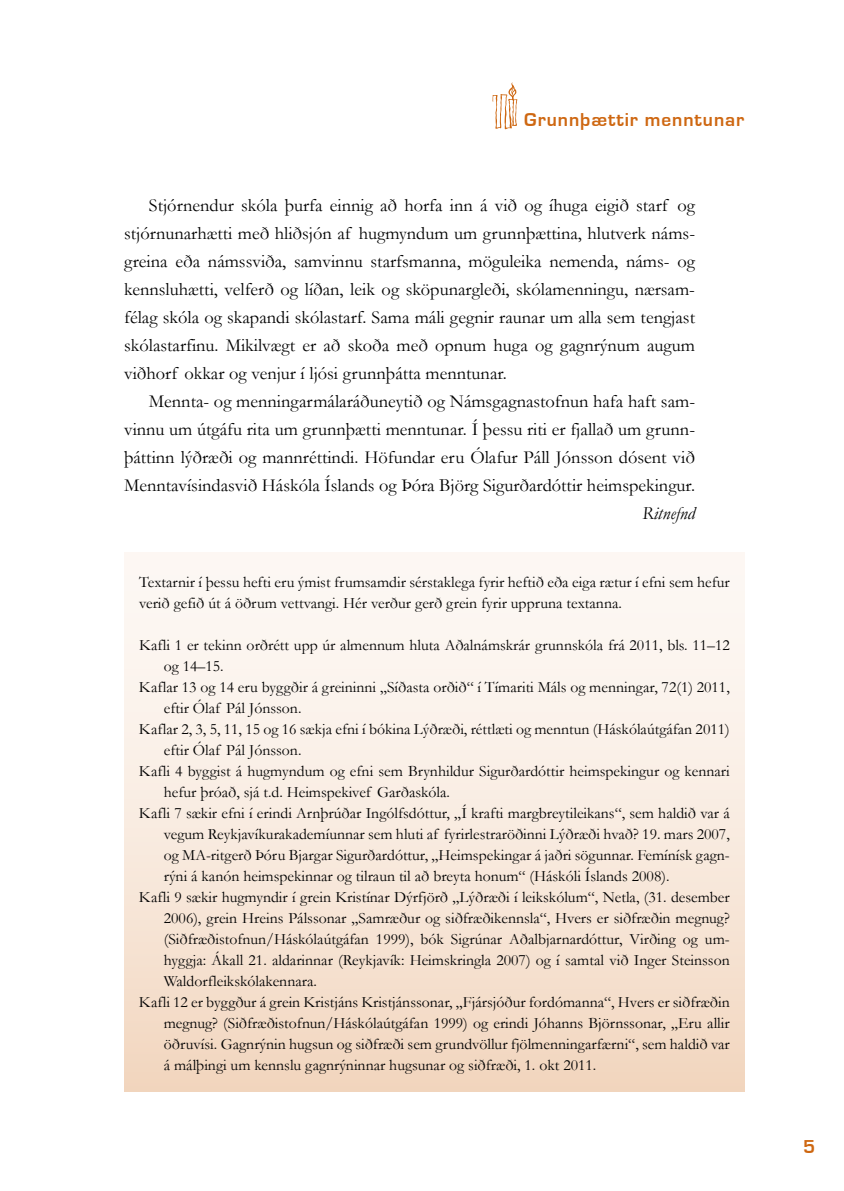
<style>
.page{position:relative;width:844px;height:1191px;background:#fff}
.page>*{position:absolute;margin:0;border:0;box-sizing:border-box;transform-origin:0 0}
.t1{font:700 19.25px "Eurostile";color:#ce6711}
.t2{font:18.38px/28px "Garamond";color:#000;text-align:justify}
.t3{font:italic 18.38px "Garamond";color:#000}
.t4{font:15.75px/21px "Garamond";color:#000}
</style>
<div class="page">
<svg style="left:492px;top:82px;width:25px;height:47px"></svg>
<div style="left:124px;top:552px;width:620px;height:539px;background:linear-gradient(to bottom,#fefcfa,#f2d8c2)"></div>
<p class="t1" style="left:524px;top:109px;width:221px">Grunnþættir menntunar</p>
<p class="t2" style="left:124px;top:190px;width:572px;text-indent:25px">Stjórnendur skóla þurfa einnig að horfa inn á við og íhuga eigið starf og stjórnunarhætti með hliðsjón af hugmyndum um grunnþættina, hlutverk náms&shy;greina eða námssviða, samvinnu starfsmanna, möguleika nemenda, náms- og kennsluhætti, velferð og líðan, leik og sköpunargleði, skólamenningu, nærsam&shy;félag skóla og skapandi skólastarf. Sama máli gegnir raunar um alla sem tengjast skólastarfinu. Mikilvægt er að skoða með opnum huga og gagnrýnum augum viðhorf okkar og venjur í ljósi grunnþátta menntunar.</p>
<p class="t2" style="left:124px;top:386px;width:572px;text-indent:25px">Mennta- og menningarmálaráðuneytið og Námsgagnastofnun hafa haft sam&shy;vinnu um útgáfu rita um grunnþætti menntunar. Í þessu riti er fjallað um grunn&shy;þáttinn lýðræði og mannréttindi. Höfundar eru Ólafur Páll Jónsson dósent við Menntavísindasvið Háskóla Íslands og Þóra Björg Sigurðardóttir heimspekingur.</p>
<p class="t3" style="left:642px;top:502px;width:54px">Ritnefnd</p>
<p class="t4" style="left:139px;top:571px;width:592px">Textarnir í þessu hefti eru ýmist frumsamdir sérstaklega fyrir heftið eða eiga rætur í efni sem hefur verið gefið út á öðrum vettvangi. Hér verður gerð grein fyrir uppruna textanna.</p>
<p class="t4" style="left:139px;top:634px;width:592px">Kafli 1 er tekinn orðrétt upp úr almennum hluta Aðalnámskrár grunnskóla frá 2011, bls. 11–12</p>
<p class="t4" style="left:164px;top:655px;width:60px">og 14–15.</p>
<p class="t4" style="left:139px;top:676px;width:592px">Kaflar 13 og 14 eru byggðir á greininni „Síðasta orðið“ í Tímariti Máls og menningar, 72(1) 2011,</p>
<p class="t4" style="left:164px;top:697px;width:137px">eftir Ólaf Pál Jónsson.</p>
<p class="t4" style="left:139px;top:718px;width:592px">Kaflar 2, 3, 5, 11, 15 og 16 sækja efni í bókina Lýðræði, réttlæti og menntun (Háskólaútgáfan 2011)</p>
<p class="t4" style="left:164px;top:739px;width:137px">eftir Ólaf Pál Jónsson.</p>
<p class="t4" style="left:139px;top:760px;width:592px">Kafli 4 byggist á hugmyndum og efni sem Brynhildur Sigurðardóttir heimspekingur og kennari</p>
<p class="t4" style="left:164px;top:781px;width:286px">hefur þróað, sjá t.d. Heimspekivef Garðaskóla.</p>
<p class="t4" style="left:139px;top:802px;width:592px">Kafli 7 sækir efni í erindi Arnþrúðar Ingólfsdóttur, „Í krafti margbreytileikans“, sem haldið var á</p>
<p class="t4" style="left:164px;top:823px;width:567px">vegum Reykjavíkurakademíunnar sem hluti af fyrirlestraröðinni Lýðræði hvað? 19. mars 2007,</p>
<p class="t4" style="left:164px;top:844px;width:567px">og MA-ritgerð Þóru Bjargar Sigurðardóttur, „Heimspekingar á jaðri sögunnar. Femínísk gagn-</p>
<p class="t4" style="left:164px;top:865px;width:505px">rýni á kanón heimspekinnar og tilraun til að breyta honum“ (Háskóli Íslands 2008).</p>
<p class="t4" style="left:139px;top:886px;width:592px">Kafli 9 sækir hugmyndir í grein Kristínar Dýrfjörð „Lýðræði í leikskólum“, Netla, (31. desember</p>
<p class="t4" style="left:164px;top:907px;width:567px">2006), grein Hreins Pálssonar „Samræður og siðfræðikennsla“, Hvers er siðfræðin megnug?</p>
<p class="t4" style="left:164px;top:928px;width:567px">(Siðfræðistofnun/Háskólaútgáfan 1999), bók Sigrúnar Aðalbjarnardóttur, Virðing og um-</p>
<p class="t4" style="left:164px;top:949px;width:567px">hyggja: Ákall 21. aldarinnar (Reykjavík: Heimskringla 2007) og í samtal við Inger Steinsson</p>
<p class="t4" style="left:164px;top:970px;width:153px">Waldorfleikskólakennara.</p>
<p class="t4" style="left:139px;top:991px;width:592px">Kafli 12 er byggður á grein Kristjáns Kristjánssonar, „Fjársjóður fordómanna“, Hvers er siðfræðin</p>
<p class="t4" style="left:164px;top:1012px;width:567px">megnug? (Siðfræðistofnun/Háskólaútgáfan 1999) og erindi Jóhanns Björnssonar, „Eru allir</p>
<p class="t4" style="left:164px;top:1033px;width:567px">öðruvísi. Gagnrýnin hugsun og siðfræði sem grundvöllur fjölmenningarfærni“, sem haldið var</p>
<p class="t4" style="left:164px;top:1054px;width:432px">á málþingi um kennslu gagnrýninnar hugsunar og siðfræði, 1. okt 2011.</p>
<p class="t1" style="left:803px;top:1136px;width:14px">5</p>
</div>
